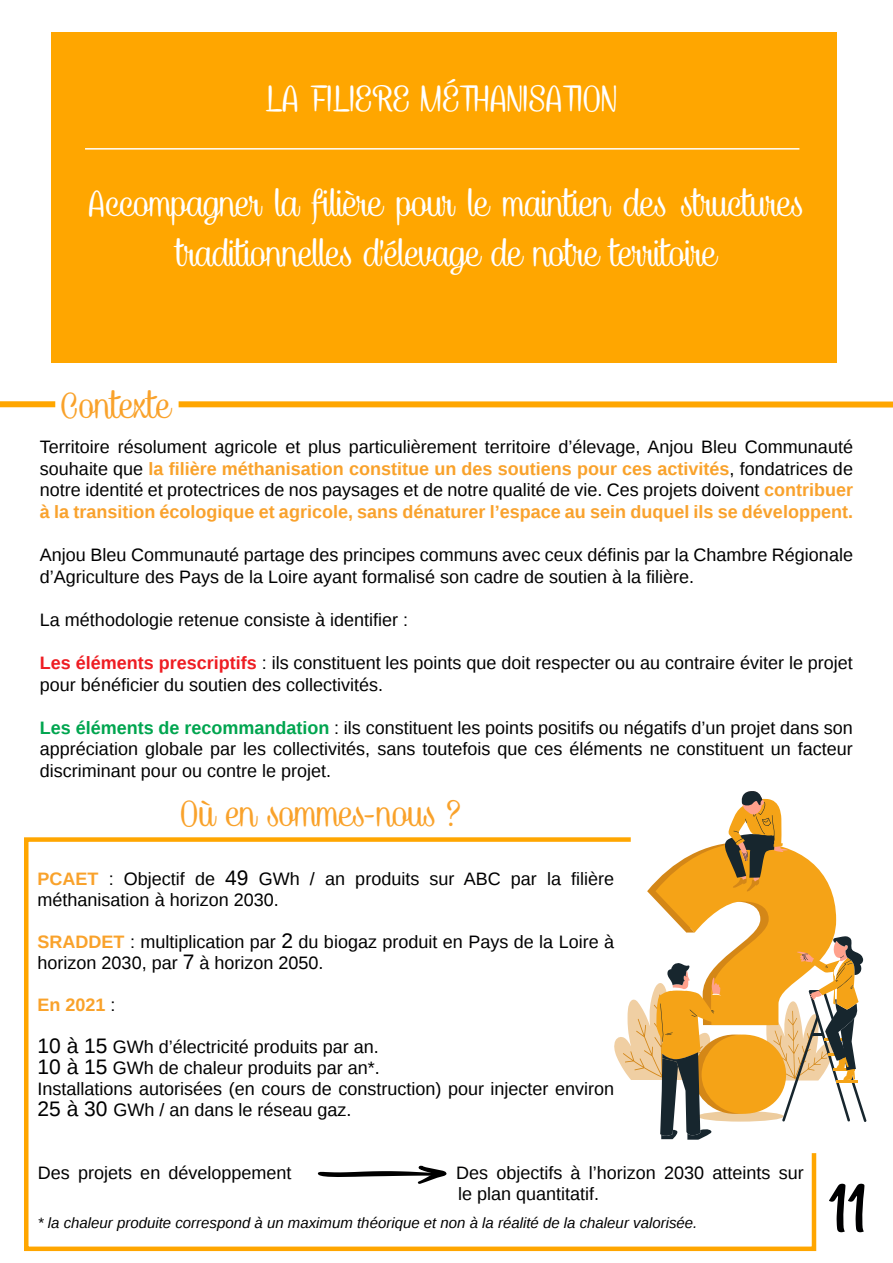
<style>
.page{position:relative;width:893px;height:1263px;background:#fff}
.page>*{position:absolute;margin:0;border:0;box-sizing:border-box;transform-origin:0 0}
.t1{font:75px "Gratise";color:#000001}
.t2{font:42px/50.4px "Caneletter Script Personal Use";color:#fff;text-align:center}
.t3{font:42px "Caneletter Script Personal Use";color:#f9a22b}
.t4{font:18px/21.6px "Liberation Sans";color:#000001}
.t5{font:700 18px "Liberation Sans";color:#f9a22b}
.t6{font:italic 15px "Liberation Sans";color:#000001}
.s1{font-weight:700;color:#f9a22b}
.s2{font-weight:700;color:#f9a22d}
.s3{font-weight:700;color:#ee1d23}
.s4{font-weight:700;color:#00a54f}
.s5{font-size:21px}
.s6{font-weight:400;color:#000001}
</style>
<div class="page">
<div style="left:24px;top:837px;width:792px;height:414px;border:4px solid #ffa600"></div>
<div style="left:52px;top:32px;width:785px;height:331px;background:#ffa600"></div>
<hr style="left:85px;top:148px;width:714px;height:2px;background:#fff">
<svg style="left:317px;top:1165px;width:130px;height:19px"></svg>
<div style="left:631px;top:795px;width:245px;height:358px;background:#fff"></div>
<div style="left:697px;top:1111px;width:87px;height:10px;background:#edcc9e;border-radius:50%"></div>
<svg style="left:655px;top:844px;width:181px;height:270px;fill:#f5a317"></svg>
<svg style="left:754px;top:936px;width:112px;height:186px"></svg>
<svg style="left:614px;top:963px;width:108px;height:177px"></svg>
<svg style="left:723px;top:791px;width:65px;height:101px"></svg>
<div style="left:0;top:401px;width:55px;height:6px;background:#ffa600"></div>
<div style="left:179px;top:401px;width:714px;height:6px;background:#ffa600"></div>
<p class="t2" style="left:266px;top:74px;width:354px">LA FILIERE MÉTHANISATION</p>
<p class="t2" style="left:89px;top:179px;width:716px">Accompagner la filière pour le maintien des structures traditionnelles d’élevage de notre territoire</p>
<p class="t3" style="left:62px;top:384px;width:110px">Contexte</p>
<p class="t4" style="left:40px;top:437px;width:814px;text-align:justify">Territoire résolument agricole et plus particulièrement territoire d’élevage, Anjou Bleu Communauté souhaite que <span class="s1">la filière méthanisation constitue un des soutiens pour ces activités</span>, fondatrices de notre identité et protectrices de nos paysages et de notre qualité de vie. Ces projets doivent <span class="s2">contribuer à la transition écologique et agricole, sans dénaturer l’espace au sein duquel ils se développent.</span></p>
<p class="t4" style="left:40px;top:545px;width:814px">Anjou Bleu Communauté partage des principes communs avec ceux définis par la Chambre Régionale d’Agriculture des Pays de la Loire ayant formalisé son cadre de soutien à la filière.</p>
<p class="t4" style="left:40px;top:609px;width:370px">La méthodologie retenue consiste à identifier :</p>
<p class="t4" style="left:40px;top:653px;width:814px"><span class="s3">Les éléments prescriptifs</span> : ils constituent les points que doit respecter ou au contraire éviter le projet pour bénéficier du soutien des collectivités.</p>
<p class="t4" style="left:40px;top:717px;width:814px;text-align:justify"><span class="s4">Les éléments de recommandation</span> : ils constituent les points positifs ou négatifs d’un projet dans son appréciation globale par les collectivités, sans toutefois que ces éléments ne constituent un facteur discriminant pour ou contre le projet.</p>
<p class="t3" style="left:181px;top:792px;width:281px">Où en sommes-nous ?</p>
<p class="t4" style="left:38px;top:869px;width:578px;line-height:21px"><span class="s1">PCAET</span> : Objectif de <span class="s5">49</span> GWh / an produits sur ABC par la filière méthanisation à horizon 2030.</p>
<p class="t4" style="left:38px;top:932px;width:578px;line-height:21px"><span class="s1">SRADDET</span> : multiplication par <span class="s5">2</span> du biogaz produit en Pays de la Loire à horizon 2030, par <span class="s5">7</span> à horizon 2050.</p>
<p class="t5" style="left:38px;top:992px;width:80px">En 2021 <span class="s6">:</span></p>
<p class="t4" style="left:38px;top:1037px;width:343px"><span class="s5">10 à 15</span> GWh d’électricité produits par an.</p>
<p class="t4" style="left:38px;top:1058px;width:344px"><span class="s5">10 à 15</span> GWh de chaleur produits par an*.</p>
<p class="t4" style="left:38px;top:1079px;width:578px;line-height:21px">Installations autorisées (en cours de construction) pour injecter environ<br><span class="s5">25 à 30</span> GWh / an dans le réseau gaz.</p>
<p class="t4" style="left:38px;top:1162px;width:255px">Des projets en développement</p>
<p class="t4" style="left:456px;top:1163px;width:349px;line-height:21px">Des objectifs à l’horizon 2030 atteints sur le plan quantitatif.</p>
<p class="t6" style="left:38px;top:1212px;width:661px">* la chaleur produite correspond à un maximum théorique et non à la réalité de la chaleur valorisée.</p>
<p class="t1" style="left:828px;top:1164px;width:39px">11</p>
</div>
